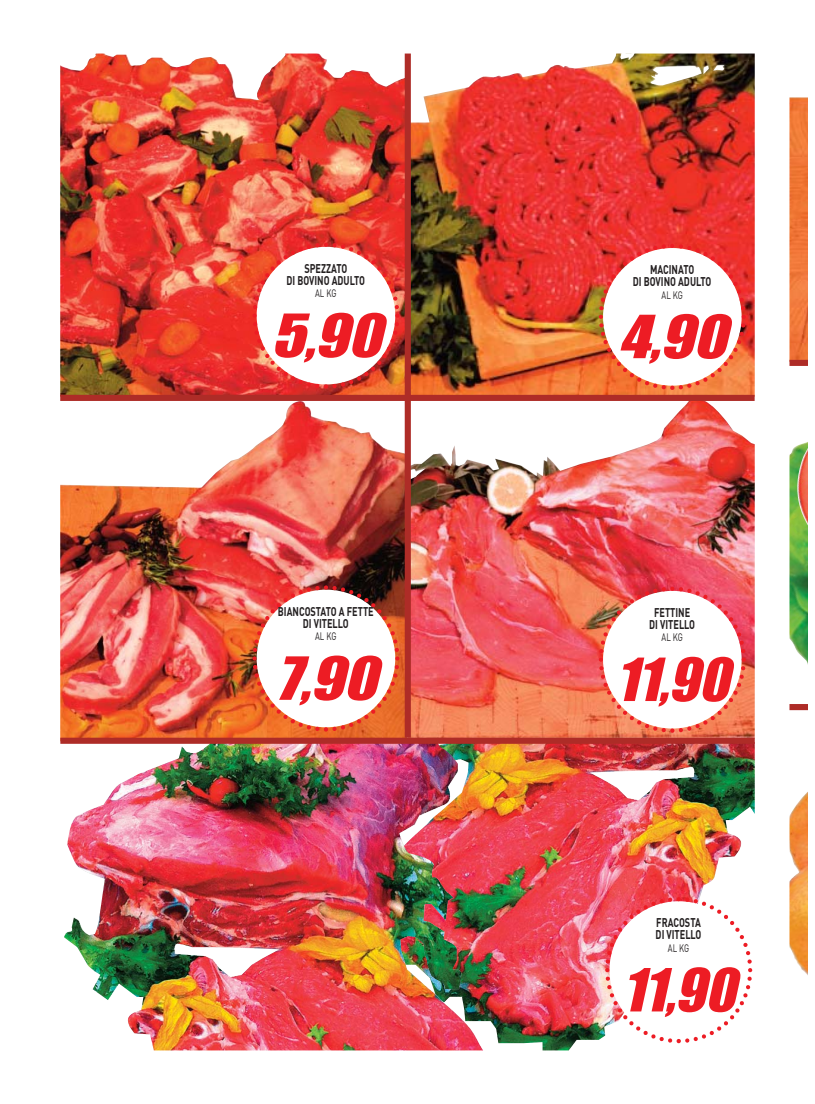
<style>
.page{position:relative;width:815px;height:1104px;background:#fff}
.page>*{position:absolute;margin:0;border:0;box-sizing:border-box;transform-origin:0 0}
.t1{font:italic 55px "Impact";color:#ed1c24;scale:1.12 1}
.t2{font:italic 55px "Impact";color:#ed1c24}
.t3{font:700 12.5px/12.2px "DIN";color:#231f20;text-align:center;scale:.73 1}
.t4{font:10.75px "DIN";letter-spacing:-.005em;color:#231f20;scale:.73 1}
</style>
<div class="page">
<img style="left:789px;top:453px;width:19px;height:212px">
<img style="left:483px;top:744px;width:272px;height:306px">
<img style="left:60px;top:54px;width:695px;height:341px">
<img style="left:64px;top:744px;width:419px;height:306px">
<img style="left:60px;top:401px;width:345px;height:336px">
<img style="left:411px;top:401px;width:344px;height:336px">
<div style="left:405px;top:54px;width:6px;height:683px;background:#ae2c27"></div>
<div style="left:60px;top:395px;width:695px;height:6px;background:#ae2c27"></div>
<div style="left:60px;top:737px;width:695px;height:7px;background:#ae2c27"></div>
<svg style="left:250px;top:240px;width:152px;height:151px"></svg>
<svg style="left:597px;top:242px;width:151px;height:150px"></svg>
<svg style="left:250px;top:583px;width:152px;height:151px"></svg>
<svg style="left:597px;top:584px;width:151px;height:151px"></svg>
<svg style="left:603px;top:895px;width:151px;height:150px"></svg>
<img style="left:791px;top:442px;width:17px;height:160px">
<img style="left:789px;top:97px;width:19px;height:263px">
<img style="left:789px;top:792px;width:19px;height:183px">
<div style="left:789px;top:704px;width:19px;height:6px;background:#ae2c27"></div>
<div style="left:789px;top:360px;width:19px;height:6px;background:#ae2c27"></div>
<p class="t3" style="left:286px;top:263px;width:109px">SPEZZATO<br>DI BOVINO ADULTO</p>
<p class="t4" style="left:315px;top:290px;width:31px">AL KG</p>
<h1 class="t1" style="left:271px;top:318px;width:109px">5,90</h1>
<p class="t3" style="left:278px;top:606px;width:133px">BIANCOSTATO A FETTE<br>DI VITELLO</p>
<p class="t4" style="left:315px;top:632px;width:31px">AL KG</p>
<h1 class="t1" style="left:275px;top:660px;width:101px">7,90</h1>
<p class="t3" style="left:633px;top:265px;width:109px">MACINATO<br>DI BOVINO ADULTO</p>
<p class="t4" style="left:662px;top:291px;width:31px">AL KG</p>
<h1 class="t1" style="left:618px;top:319px;width:107px">4,90</h1>
<p class="t3" style="left:649px;top:607px;width:64px">FETTINE<br>DI VITELLO</p>
<p class="t4" style="left:662px;top:633px;width:31px">AL KG</p>
<h1 class="t2" style="left:616px;top:662px;width:124px">11,90</h1>
<p class="t3" style="left:656px;top:918px;width:64px;text-align:left">FRACOSTA<br>DI VITELLO</p>
<p class="t4" style="left:668px;top:944px;width:31px">AL KG</p>
<h1 class="t2" style="left:622px;top:972px;width:124px">11,90</h1>
</div>
